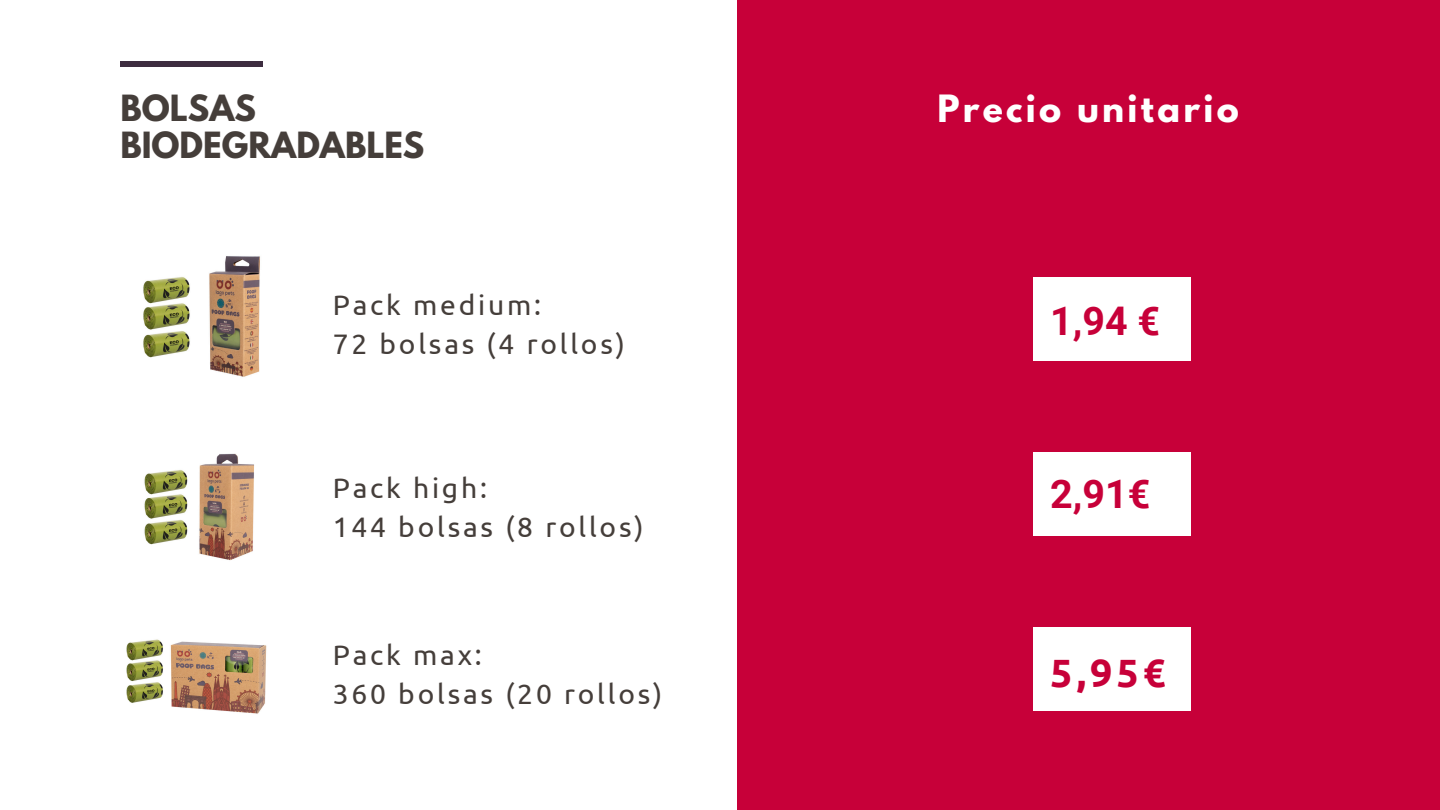
<style>
.page{position:relative;width:1440px;height:810px;background:#fff}
.page>*{position:absolute;margin:0;border:0;box-sizing:border-box;transform-origin:0 0}
.t1{font:700 39.5px "Roboto";color:#c70039}
.t2{font:700 39.5px "Ubuntu";color:#c70039}
.t3{font:700 33.3px "League Spartan";letter-spacing:.1em;color:#fff}
.t4{font:700 32px "League Spartan";color:#453e3a}
.t5{font:28.2px/39px "Ubuntu";letter-spacing:.1em;color:#453e3a}
</style>
<div class="page">
<div style="left:120px;top:61px;width:143px;height:5px;background:#3d2c3f"></div>
<img style="left:144px;top:453px;width:110px;height:108px">
<img style="left:143px;top:256px;width:117px;height:121px">
<img style="left:126px;top:639px;width:141px;height:75px">
<div style="left:738px;top:0;width:702px;height:809px;background:#c70039"></div>
<div style="left:1033px;top:627px;width:157px;height:83px;background:#fff"></div>
<div style="left:1033px;top:277px;width:157px;height:84px;background:#fff"></div>
<div style="left:1033px;top:452px;width:157px;height:83px;background:#fff"></div>
<p class="t4" style="left:120px;top:92px;width:137px">BOLSAS</p>
<p class="t3" style="left:937px;top:92px;width:303px">Precio unitario</p>
<p class="t4" style="left:120px;top:129px;width:306px">BIODEGRADABLES</p>
<h2 class="t5" style="left:333px;top:285px;width:294px">Pack medium:<br>72 bolsas (4 rollos)</h2>
<p class="t5" style="left:333px;top:468px;width:312px">Pack high:<br>144 bolsas (8 rollos)</p>
<p class="t5" style="left:333px;top:635px;width:331px">Pack max:<br>360 bolsas (20 rollos)</p>
<p class="t1" style="left:1050px;top:299px;width:111px">1,94 €</p>
<h3 class="t1" style="left:1050px;top:472px;width:102px">2,91€</h3>
<p class="t2" style="left:1050px;top:650px;width:117px">5,95€</p>
</div>
